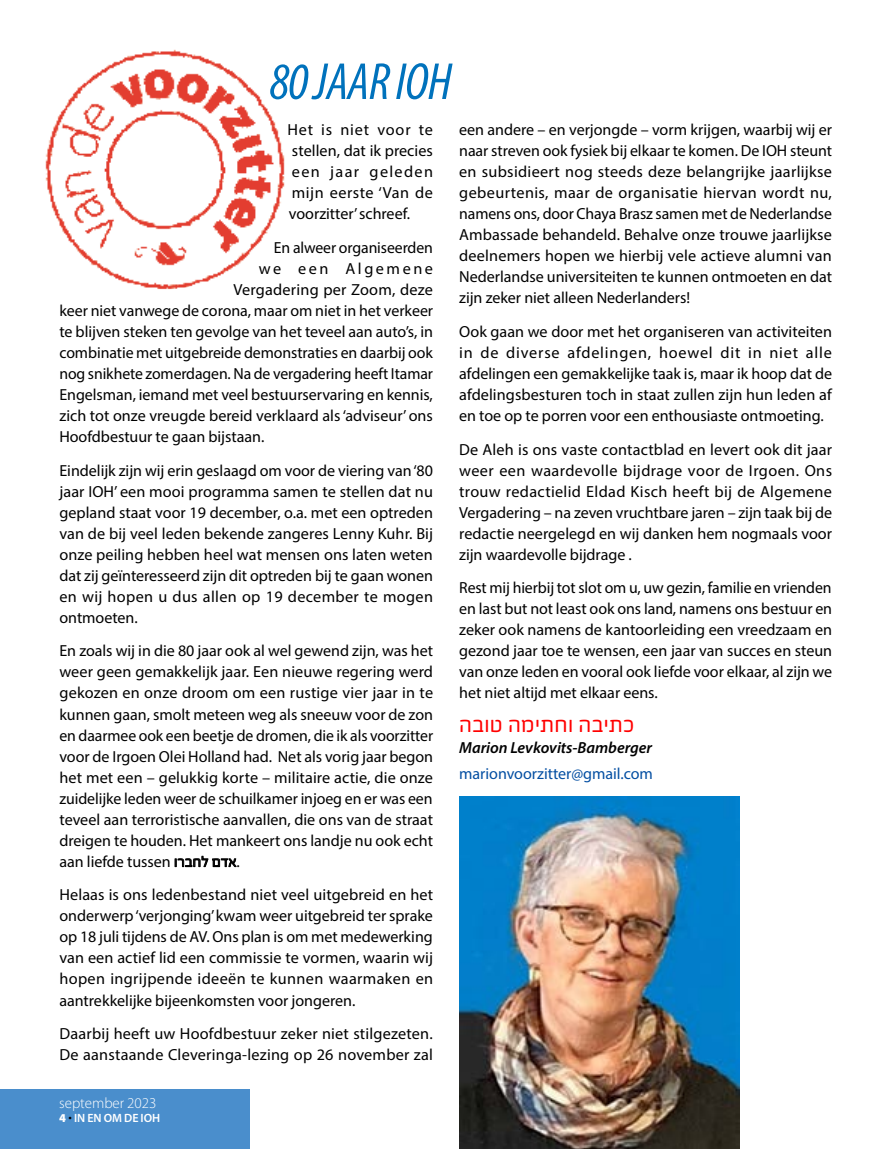
<style>
.page{position:relative;width:893px;height:1149px;background:#fff}
.page>*{position:absolute;margin:0;border:0;box-sizing:border-box;transform-origin:0 0}
.t1{font:italic condensed 52.5px "Myriad Pro";letter-spacing:-.01em;color:#0072bc}
.t2{font:25.5px "Fb Spoiler";color:#f00}
.t3{font:16.05px/21px "Myriad Pro";color:#000;text-align:justify}
.t4{font:16.05px "Myriad Pro";color:#034ea2}
.t5{font:italic 600 16.05px "Myriad Pro";color:#000}
.t6{font:16.05px "Myriad Pro";letter-spacing:.155em;color:#000}
.t7{font:300 15px "Myriad Pro";color:#fff}
.t8{font:600 12px "Myriad Pro";color:#fff}
.s1{font-family:"Fb Spoiler";font-size:16.5px}
.s2{font-weight:900}
.s3{font-weight:900;color:#000}
</style>
<div class="page">
<img style="left:45px;top:49px;width:240px;height:240px">
<img style="left:459px;top:796px;width:280px;height:352px">
<div style="left:0;top:1089px;width:249px;height:59px;background:#4a8ecc"></div>
<h1 class="t1" style="left:269px;top:50px;width:184px">80 JAAR IOH</h1>
<p class="t3" style="left:287px;top:119px;width:147px">Het is niet voor te stellen, dat ik precies een jaar geleden mijn eerste ‘Van de voorzitter’ schreef.</p>
<p class="t3" style="left:274px;top:236px;width:160px">En alweer organiseerden</p>
<p class="t6" style="left:259px;top:258px;width:176px">we een Algemene</p>
<p class="t3" style="left:233px;top:278px;width:201px">Vergadering per Zoom, deze</p>
<p class="t3" style="left:59px;top:299px;width:375px">keer niet vanwege de corona, maar om niet in het verkeer</p>
<p class="t3" style="left:59px;top:320px;width:375px">te blijven steken ten gevolge van het teveel aan auto’s, in</p>
<p class="t3" style="left:59px;top:341px;width:375px">combinatie met uitgebreide demonstraties en daarbij ook</p>
<p class="t3" style="left:59px;top:362px;width:375px">nog snikhete zomerdagen. Na de vergadering heeft Itamar</p>
<p class="t3" style="left:59px;top:383px;width:375px">Engelsman, iemand met veel bestuurservaring en kennis,</p>
<p class="t3" style="left:59px;top:404px;width:375px">zich tot onze vreugde bereid verklaard als ‘adviseur’ ons</p>
<p class="t3" style="left:59px;top:425px;width:206px">Hoofdbestuur te gaan bijstaan.</p>
<p class="t3" style="left:59px;top:459px;width:375px">Eindelijk zijn wij erin geslaagd om voor de viering van ‘80 jaar IOH’ een mooi programma samen te stellen dat nu gepland staat voor 19 december, o.a. met een optreden van de bij veel leden bekende zangeres Lenny Kuhr. Bij onze peiling hebben heel wat mensen ons laten weten dat zij geïnteresseerd zijn dit optreden bij te gaan wonen en wij hopen u dus allen op 19 december te mogen ontmoeten.</p>
<p class="t3" style="left:59px;top:640px;width:375px">En zoals wij in die 80 jaar ook al wel gewend zijn, was het weer geen gemakkelijk jaar. Een nieuwe regering werd gekozen en onze droom om een rustige vier jaar in te kunnen gaan, smolt meteen weg als sneeuw voor de zon en daarmee ook een beetje de dromen, die ik als voorzitter voor de Irgoen Olei Holland had. Net als vorig jaar begon het met een – gelukkig korte – militaire actie, die onze zuidelijke leden weer de schuilkamer injoeg en er was een teveel aan terroristische aanvallen, die ons van de straat dreigen te houden. Het mankeert ons landje nu ook echt aan liefde tussen <span class="s1">לחבר ו אדם</span> .</p>
<p class="t3" style="left:59px;top:884px;width:375px">Helaas is ons ledenbestand niet veel uitgebreid en het onderwerp ‘verjonging’ kwam weer uitgebreid ter sprake op 18 juli tijdens de AV. Ons plan is om met medewerking van een actief lid een commissie te vormen, waarin wij hopen ingrijpende ideeёn te kunnen waarmaken en aantrekkelijke bijeenkomsten voor jongeren.</p>
<p class="t3" style="left:59px;top:1022px;width:375px">Daarbij heeft uw Hoofdbestuur zeker niet stilgezeten.<br>De aanstaande Cleveringa-lezing op 26 november zal</p>
<p class="t7" style="left:59px;top:1093px;width:99px">september 2023</p>
<p class="t8" style="left:59px;top:1109px;width:102px"><span class="s2">4</span> <span class="s3">·</span> IN EN OM DE IOH</p>
<p class="t3" style="left:459px;top:119px;width:375px">een andere – en verjongde – vorm krijgen, waarbij wij er naar streven ook fysiek bij elkaar te komen. De IOH steunt en subsidieert nog steeds deze belangrijke jaarlijkse gebeurtenis, maar de organisatie hiervan wordt nu, namens ons, door Chaya Brasz samen met de Nederlandse Ambassade behandeld. Behalve onze trouwe jaarlijkse deelnemers hopen we hierbij vele actieve alumni van Nederlandse universiteiten te kunnen ontmoeten en dat zijn zeker niet alleen Nederlanders!</p>
<p class="t3" style="left:459px;top:320px;width:374px">Ook gaan we door met het organiseren van activiteiten in de diverse afdelingen, hoewel dit in niet alle afdelingen een gemakkelijke taak is, maar ik hoop dat de afdelingsbesturen toch in staat zullen zijn hun leden af en toe op te porren voor een enthousiaste ontmoeting.</p>
<p class="t3" style="left:459px;top:438px;width:374px">De Aleh is ons vaste contactblad en levert ook dit jaar weer een waardevolle bijdrage voor de Irgoen. Ons trouw redactielid Eldad Kisch heeft bij de Algemene Vergadering – na zeven vruchtbare jaren – zijn taak bij de redactie neergelegd en wij danken hem nogmaals voor zijn waardevolle bijdrage .</p>
<p class="t3" style="left:459px;top:577px;width:375px">Rest mij hierbij tot slot om u, uw gezin, familie en vrienden en last but not least ook ons land, namens ons bestuur en zeker ook namens de kantoorleiding een vreedzaam en gezond jaar toe te wensen, een jaar van succes en steun van onze leden en vooral ook liefde voor elkaar, al zijn we het niet altijd met elkaar eens.</p>
<h2 class="t2" style="left:459px;top:711px;width:177px">כתיבהוחתימהטובה</h2>
<p class="t5" style="left:459px;top:737px;width:194px">Marion Levkovits-Bamberger</p>
<p class="t4" style="left:459px;top:763px;width:195px">marionvoorzitter@gmail.com</p>
</div>
